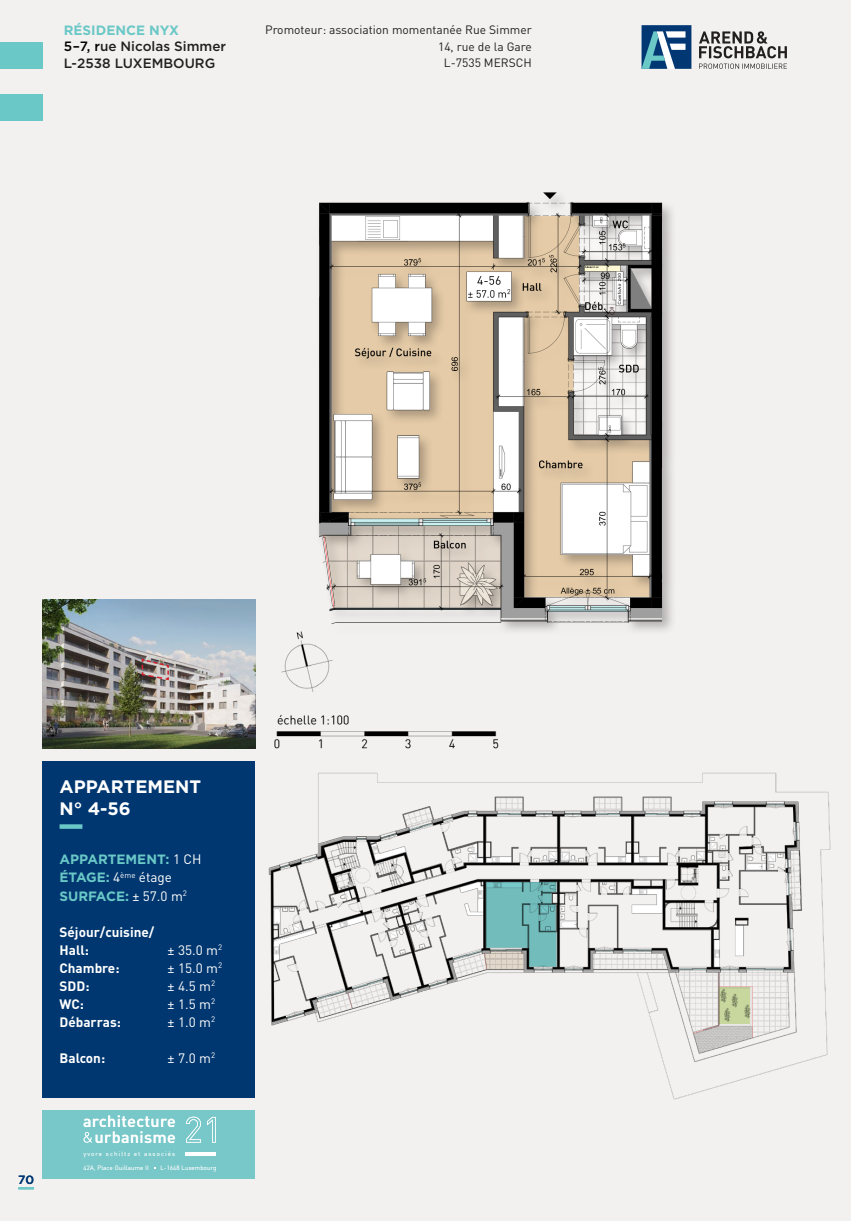
<style>
.page{position:relative;width:851px;height:1221px;background:#fff}
.page>*{position:absolute;margin:0;border:0;box-sizing:border-box;transform-origin:0 0}
.t1{font:700 18px/21.6px "Gotham";color:#fff}
.t2{font:500 16.2px/15.6px "DIN";letter-spacing:.025em;color:#fff;text-align:right}
.Texte_courant{font:700 13.5px "DIN";color:#fff}
.t3{font:500 13.5px/16.4px "Gotham";color:#231f20}
.Texte_courant-2{font:700 13.5px "Gotham";color:#6ac8c7}
.Texte_courant-3{font:13.5px "DIN";color:#fff}
.t4{font:12px/16.5px "DIN";color:#231f20;text-align:right}
.t5{font:500 12px "Gotham";color:#013874}
.t6{font:300 6.3px "DIN";letter-spacing:.02em;color:#fff}
.t7{font:300 6.15px "DIN";letter-spacing:.18em;color:#fff}
.s1{font-weight:700;color:#6ac8c7}
.s2{color:#000001}
.s3{font-family:"DIN";font-weight:400;color:#fff}
</style>
<div class="page">
<div style="left:0;top:0;width:850px;height:1220px;background:#f3f1ef"></div>
<div style="left:43px;top:1110px;width:212px;height:68px;background:#78c7c9"></div>
<svg style="left:186px;top:1116px;width:15px;height:26px"></svg>
<svg style="left:207px;top:1116px;width:9px;height:26px"></svg>
<svg style="left:84px;top:1132px;width:8px;height:10px"></svg>
<svg style="left:186px;top:1152px;width:30px;height:3px"></svg>
<div style="left:43px;top:761px;width:212px;height:336px;background:#003770"></div>
<div style="left:0;top:95px;width:43px;height:26px;background:#6ac8c7"></div>
<div style="left:0;top:43px;width:43px;height:26px;background:#6ac8c7"></div>
<svg style="left:18px;top:1187px;width:16px;height:2px"></svg>
<img style="left:43px;top:600px;width:212px;height:148px">
<img style="left:268px;top:772px;width:562px;height:328px">
<div style="left:316px;top:190px;width:361px;height:447px;background:#231f20;opacity:.3"></div>
<img style="left:319px;top:192px;width:343px;height:434px">
<img style="left:274px;top:714px;width:225px;height:35px">
<img style="left:281px;top:623px;width:67px;height:69px">
<svg style="left:60px;top:824px;width:22px;height:4px"></svg>
<svg style="left:141px;top:657px;width:29px;height:24px"></svg>
<svg style="left:324px;top:525px;width:177px;height:82px;background:#cdc5bb"></svg>
<svg style="left:484px;top:882px;width:72px;height:86px;background:#77b0ae"></svg>
<svg style="left:718px;top:987px;width:31px;height:37px"></svg>
<svg style="left:699px;top:31px;width:87px;height:38px"></svg>
<svg style="left:641px;top:25px;width:50px;height:44px"></svg>
<p class="t3" style="left:64px;top:22px;width:164px"><span class="s1">RÉSIDENCE NYX<br></span><span class="s2">5–7, r</span>ue Nicolas Simmer<br>L-2538 LUXEMBOURG</p>
<p class="t4" style="left:265px;top:21px;width:268px">Promoteur: association momentanée Rue Simmer<br>14, rue de la Gare<br>L-7535 MERSCH</p>
<p class="t5" style="left:18px;top:1171px;width:17px">70</p>
<p class="t1" style="left:60px;top:775px;width:143px">APPARTEMENT<br>N° 4-56</p>
<p class="Texte_courant-2" style="left:60px;top:850px;width:143px">APPARTEMENT: <span class="s3">1 CH</span></p>
<p class="Texte_courant-2" style="left:60px;top:868px;width:114px">ÉTAGE: <span class="s3">4</span><sup>ème</sup> <span class="s3">étage</span></p>
<p class="Texte_courant-2" style="left:60px;top:886px;width:129px">SURFACE: <span class="s3">± 57.0 m</span><sup>2</sup></p>
<p class="Texte_courant" style="left:60px;top:922px;width:96px">Séjour/cuisine/</p>
<p class="Texte_courant" style="left:60px;top:940px;width:31px">Hall:</p>
<p class="Texte_courant-3" style="left:168px;top:941px;width:56px">± 35.0 m<sup>2</sup></p>
<p class="Texte_courant" style="left:60px;top:958px;width:61px">Chambre:</p>
<p class="Texte_courant-3" style="left:168px;top:959px;width:56px">± 15.0 m<sup>2</sup></p>
<p class="Texte_courant" style="left:60px;top:976px;width:31px">SDD:</p>
<p class="Texte_courant-3" style="left:168px;top:977px;width:49px">± 4.5 m<sup>2</sup></p>
<p class="Texte_courant" style="left:60px;top:994px;width:26px">WC:</p>
<p class="Texte_courant-3" style="left:168px;top:995px;width:49px">± 1.5 m<sup>2</sup></p>
<p class="Texte_courant" style="left:60px;top:1012px;width:63px">Débarras:</p>
<p class="Texte_courant-3" style="left:168px;top:1013px;width:49px">± 1.0 m<sup>2</sup></p>
<p class="Texte_courant" style="left:60px;top:1048px;width:47px">Balcon:</p>
<p class="Texte_courant-3" style="left:168px;top:1049px;width:49px">± 7.0 m<sup>2</sup></p>
<h2 class="t2" style="left:83px;top:1112px;width:94px">architecture urbanisme</h2>
<p class="t7" style="left:84px;top:1149px;width:93px">yvore schiltz et associés</p>
<p class="t6" style="left:83px;top:1163px;width:67px">42A, Place Guillaume II</p>
<p class="t6" style="left:160px;top:1163px;width:58px">L-1648 Luxembourg</p>
</div>
